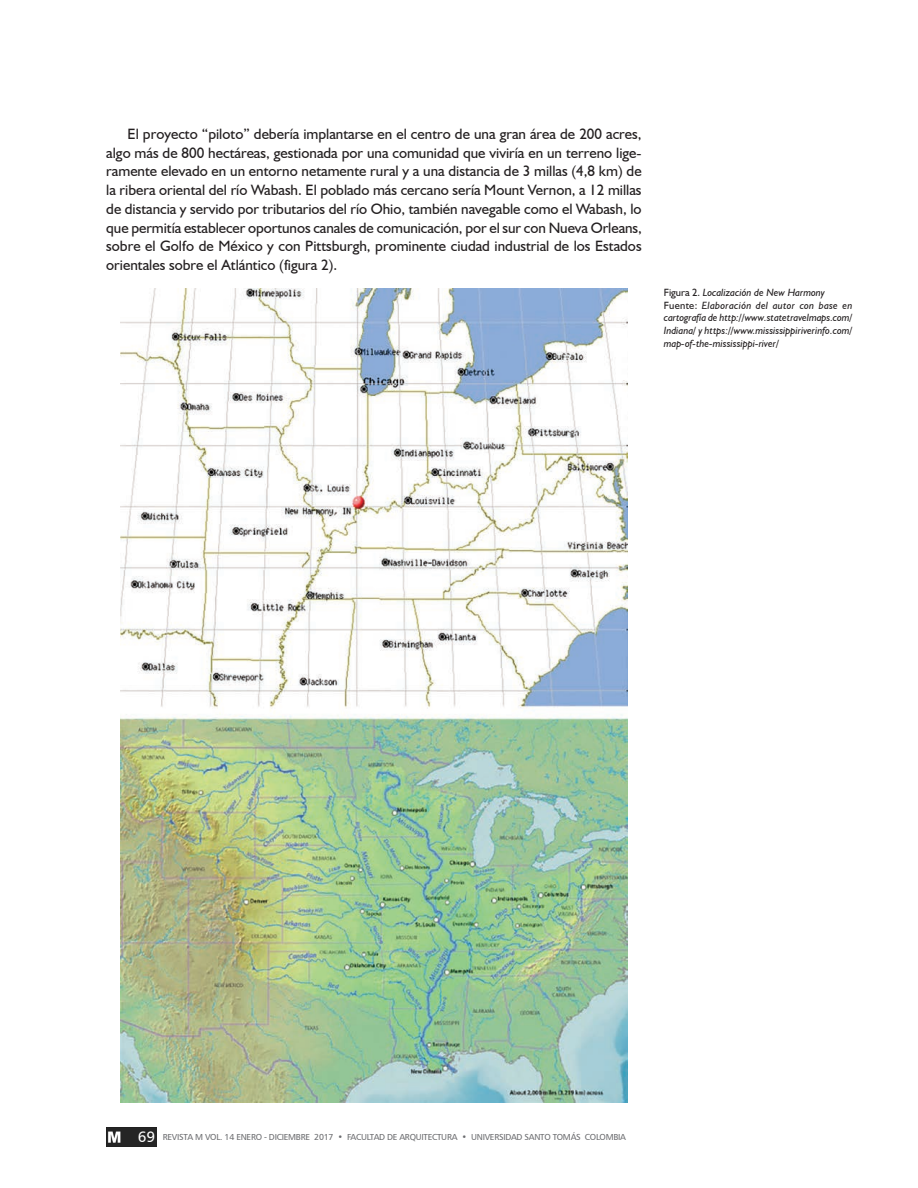
<style>
.page{position:relative;width:918px;height:1188px;background:#fff}
.page>*{position:absolute;margin:0;border:0;box-sizing:border-box;transform-origin:0 0}
.Estilo_texto_interno{font:15px/18.8px "Humanist 521 BT";color:#231f20;text-align:justify}
.Estilo_Fotos_-_Fuent{font:italic 10.5px/12.6px "Humanist 521 BT";color:#231f20;text-align:justify}
.t1{font:8.7px "Humanist 777 BT Roman B";letter-spacing:-.03em;color:#6c6d70}
.s1{font-style:normal}
.s2{font-size:15px;color:#fff}
</style>
<div class="page">
<img style="left:120px;top:288px;width:508px;height:815px">
<img style="left:106px;top:1127px;width:51px;height:20px">
<p class="Estilo_texto_interno" style="left:106px;top:124px;width:537px;text-indent:21px">El proyecto “piloto” debería implantarse en el centro de una gran área de 200 acres, algo más de 800 hectáreas, gestionada por una comunidad que viviría en un terreno lige&shy;ramente elevado en un entorno netamente rural y a una distancia de 3 millas (4,8 km) de la ribera oriental del río Wabash. El poblado más cercano sería Mount Vernon, a 12 millas de distancia y servido por tributarios del río Ohio, también navegable como el Wabash, lo que permitía establecer oportunos canales de comunicación, por el sur con Nueva Orleans, sobre el Golfo de México y con Pittsburgh, prominente ciudad industrial de los Estados orientales sobre el Atlántico (figura 2).</p>
<p class="Estilo_Fotos_-_Fuent" style="left:664px;top:286px;width:163px"><span class="s1">Figura 2.</span> Localización de New Harmony</p>
<p class="Estilo_Fotos_-_Fuent" style="left:664px;top:299px;width:190px"><span class="s1">Fuente:</span> Elaboración del autor con base en cartografía de http://www.statetravelmaps.com/ Indiana/ y https://www.mississippiriverinfo.com/ map-of-the-mississippi-river/</p>
<p class="t1" style="left:138px;top:1132px;width:490px"><span class="s2">69</span> REVISTA M VOL. 14 ENERO - DICIEMBRE 2017 • FACULTAD DE ARQUITECTURA • UNIVERSIDAD SANTO TOMÁS COLOMBIA</p>
</div>
